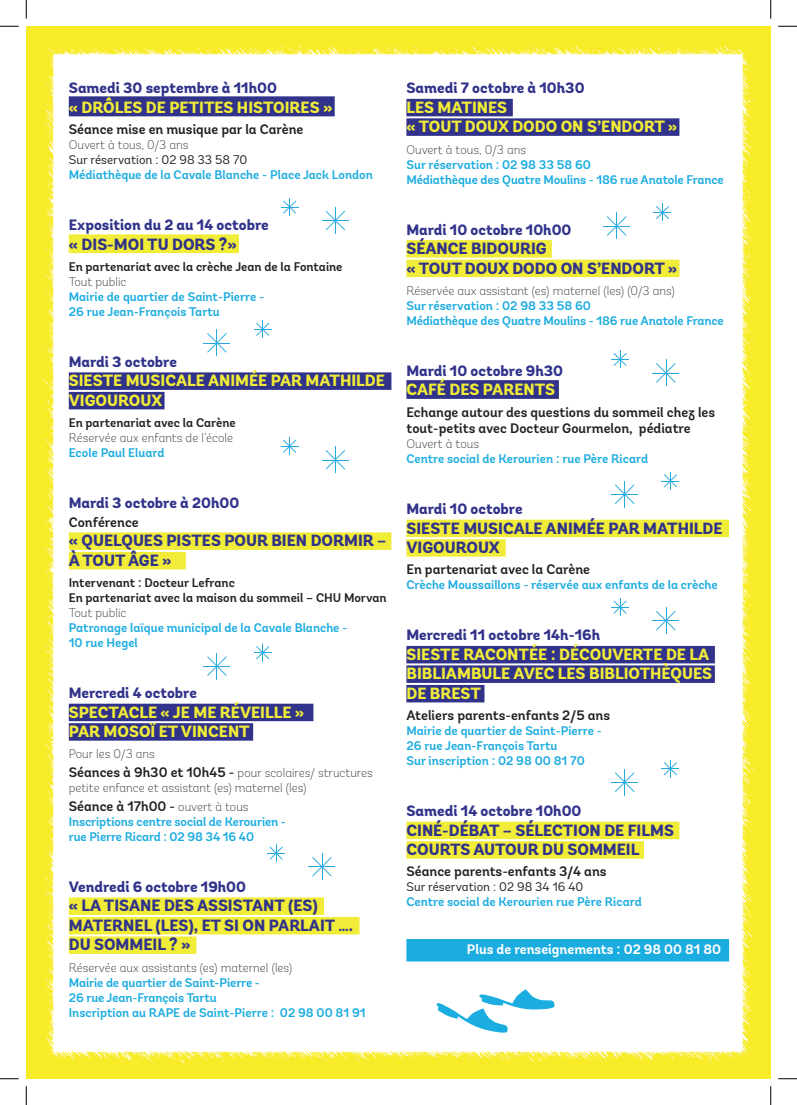
<style>
.page{position:relative;width:797px;height:1105px;background:#fff}
.page>*{position:absolute;margin:0;border:0;box-sizing:border-box;transform-origin:0 0}
.t1{font:800 16.25px "Andes";color:#31338b}
.t2{font:800 16.25px "Andes";color:#f1ec37}
.t3{font:800 15px "Andes";color:#31338b}
.t4{font:600 13.75px/16.5px "Andes";color:#231f20}
.t5{font:700 13.75px "Andes";color:#fff}
.t6{font:600 12.5px "Andes";color:#1bace0}
.t7{font:200 12.5px/15px "Andes";color:#231f20}
.t8{font:600 12.5px "Andes";color:#231f20}
.t9{font:12.5px "Andes";color:#231f20}
.s1{font-weight:600;font-size:13.75px}
.s2{font-weight:200;font-size:12.5px}
</style>
<div class="page">
<img style="left:26px;top:26px;width:744px;height:1053px">
<div style="left:69px;top:96px;width:266px;height:20px;background:#31338b"></div>
<div style="left:69px;top:234px;width:170px;height:19px;background:#f1ec37"></div>
<div style="left:69px;top:372px;width:322px;height:18px;background:#31338b"></div>
<div style="left:69px;top:392px;width:95px;height:17px;background:#31338b"></div>
<div style="left:69px;top:532px;width:322px;height:18px;background:#f1ec37"></div>
<div style="left:69px;top:552px;width:117px;height:17px;background:#f1ec37"></div>
<div style="left:69px;top:704px;width:244px;height:17px;background:#31338b"></div>
<div style="left:69px;top:723px;width:184px;height:18px;background:#31338b"></div>
<div style="left:69px;top:897px;width:255px;height:18px;background:#f1ec37"></div>
<div style="left:69px;top:917px;width:290px;height:17px;background:#f1ec37"></div>
<div style="left:69px;top:936px;width:127px;height:18px;background:#f1ec37"></div>
<div style="left:406px;top:99px;width:107px;height:17px;background:#31338b"></div>
<div style="left:406px;top:118px;width:273px;height:18px;background:#31338b"></div>
<div style="left:406px;top:240px;width:146px;height:18px;background:#f1ec37"></div>
<div style="left:406px;top:260px;width:273px;height:17px;background:#f1ec37"></div>
<div style="left:406px;top:380px;width:153px;height:19px;background:#31338b"></div>
<div style="left:406px;top:520px;width:323px;height:17px;background:#f1ec37"></div>
<div style="left:406px;top:539px;width:99px;height:18px;background:#f1ec37"></div>
<div style="left:406px;top:646px;width:309px;height:17px;background:#31338b"></div>
<div style="left:406px;top:665px;width:309px;height:18px;background:#31338b"></div>
<div style="left:406px;top:685px;width:78px;height:17px;background:#31338b"></div>
<div style="left:406px;top:822px;width:273px;height:17px;background:#f1ec37"></div>
<div style="left:406px;top:841px;width:238px;height:18px;background:#f1ec37"></div>
<div style="left:406px;top:939px;width:323px;height:22px;background:#1bace0"></div>
<svg style="left:436px;top:989px;width:119px;height:44px"></svg>
<svg style="left:322px;top:207px;width:27px;height:27px"></svg>
<svg style="left:652px;top:359px;width:27px;height:27px"></svg>
<svg style="left:652px;top:607px;width:27px;height:27px"></svg>
<svg style="left:322px;top:446px;width:27px;height:27px"></svg>
<svg style="left:308px;top:853px;width:27px;height:27px"></svg>
<svg style="left:203px;top:329px;width:27px;height:27px"></svg>
<svg style="left:603px;top:212px;width:27px;height:27px"></svg>
<svg style="left:611px;top:481px;width:27px;height:27px"></svg>
<svg style="left:611px;top:769px;width:27px;height:26px"></svg>
<svg style="left:203px;top:653px;width:27px;height:26px"></svg>
<svg style="left:281px;top:198px;width:17px;height:18px"></svg>
<svg style="left:611px;top:350px;width:18px;height:18px"></svg>
<svg style="left:611px;top:598px;width:18px;height:18px"></svg>
<svg style="left:281px;top:437px;width:17px;height:18px"></svg>
<svg style="left:267px;top:844px;width:18px;height:18px"></svg>
<svg style="left:254px;top:320px;width:17px;height:18px"></svg>
<svg style="left:653px;top:204px;width:18px;height:17px"></svg>
<svg style="left:661px;top:472px;width:18px;height:18px"></svg>
<svg style="left:661px;top:760px;width:18px;height:17px"></svg>
<svg style="left:254px;top:644px;width:17px;height:17px"></svg>
<svg style="left:0;top:25px;width:19px;height:2px"></svg>
<svg style="left:778px;top:25px;width:19px;height:2px"></svg>
<svg style="left:0;top:1078px;width:19px;height:1px"></svg>
<svg style="left:778px;top:1078px;width:19px;height:1px"></svg>
<svg style="left:25px;top:0;width:2px;height:19px"></svg>
<svg style="left:25px;top:1086px;width:2px;height:19px"></svg>
<svg style="left:770px;top:0;width:1px;height:19px"></svg>
<svg style="left:770px;top:1086px;width:1px;height:19px"></svg>
<p class="t3" style="left:69px;top:79px;width:210px">Samedi 30 septembre à 11h00</p>
<p class="t2" style="left:69px;top:97px;width:265px">« DRÔLES DE PETITES HISTOIRES »</p>
<p class="t4" style="left:69px;top:121px;width:236px">Séance mise en musique par la Carène</p>
<p class="t7" style="left:69px;top:137px;width:121px">Ouvert à tous, 0/3 ans</p>
<p class="t9" style="left:69px;top:152px;width:180px">Sur réservation : 02 98 33 58 70</p>
<p class="t6" style="left:69px;top:167px;width:305px">Médiathèque de la Cavale Blanche - Place Jack London</p>
<p class="t3" style="left:69px;top:215px;width:201px">Exposition du 2 au 14 octobre</p>
<p class="t1" style="left:69px;top:234px;width:169px">« DIS-MOI TU DORS ?»</p>
<p class="t8" style="left:69px;top:259px;width:275px">En partenariat avec la crèche Jean de la Fontaine</p>
<p class="t7" style="left:69px;top:274px;width:59px">Tout public</p>
<p class="t6" style="left:69px;top:289px;width:197px">Mairie de quartier de Saint-Pierre -</p>
<p class="t6" style="left:69px;top:304px;width:152px">26 rue Jean-François Tartu</p>
<p class="t3" style="left:69px;top:352px;width:110px">Mardi 3 octobre</p>
<p class="t2" style="left:69px;top:370px;width:318px">SIESTE MUSICALE ANIMÉE PAR MATHILDE</p>
<p class="t2" style="left:69px;top:390px;width:95px">VIGOUROUX</p>
<p class="t8" style="left:69px;top:415px;width:168px">En partenariat avec la Carène</p>
<p class="t7" style="left:69px;top:430px;width:166px">Réservée aux enfants de l’école</p>
<p class="t6" style="left:69px;top:445px;width:97px">Ecole Paul Eluard</p>
<p class="t3" style="left:69px;top:493px;width:172px">Mardi 3 octobre à 20h00</p>
<p class="t4" style="left:69px;top:514px;width:71px">Conférence</p>
<p class="t1" style="left:69px;top:530px;width:319px">« QUELQUES PISTES POUR BIEN DORMIR –</p>
<p class="t1" style="left:69px;top:550px;width:104px">À TOUT ÂGE »</p>
<p class="t8" style="left:69px;top:575px;width:168px">Intervenant : Docteur Lefranc</p>
<p class="t8" style="left:69px;top:590px;width:319px">En partenariat avec la maison du sommeil – CHU Morvan</p>
<p class="t7" style="left:69px;top:605px;width:59px">Tout public</p>
<p class="t6" style="left:69px;top:620px;width:280px">Patronage laïque municipal de la Cavale Blanche -</p>
<p class="t6" style="left:69px;top:635px;width:71px">10 rue Hegel</p>
<p class="t3" style="left:69px;top:683px;width:130px">Mercredi 4 octobre</p>
<p class="t2" style="left:69px;top:702px;width:237px">SPECTACLE « JE ME RÉVEILLE »</p>
<p class="t2" style="left:69px;top:721px;width:182px">PAR MOSOÏ ET VINCENT</p>
<p class="t7" style="left:69px;top:747px;width:88px">Pour les 0/3 ans</p>
<p class="t7" style="left:69px;top:765px;width:305px"><span class="s1">Séances à 9h30 et 10h45 -</span> pour scolaires/ structures petite enfance et assistant (es) maternel (les)</p>
<p class="t4" style="left:69px;top:798px;width:181px">Séance à 17h00 - <span class="s2">ouvert à tous</span></p>
<p class="t6" style="left:69px;top:814px;width:219px">Inscriptions centre social de Kerourien -</p>
<p class="t6" style="left:69px;top:829px;width:187px">rue Pierre Ricard : 02 98 34 16 40</p>
<p class="t3" style="left:69px;top:877px;width:179px">Vendredi 6 octobre 19h00</p>
<p class="t1" style="left:69px;top:895px;width:250px">« LA TISANE DES ASSISTANT (ES)</p>
<p class="t1" style="left:69px;top:915px;width:286px">MATERNEL (LES), ET SI ON PARLAIT ….</p>
<p class="t1" style="left:69px;top:934px;width:123px">DU SOMMEIL ? »</p>
<p class="t7" style="left:69px;top:960px;width:225px">Réservée aux assistants (es) maternel (les)</p>
<p class="t6" style="left:69px;top:975px;width:193px">Mairie de quartier de Saint-Pierre -</p>
<p class="t6" style="left:69px;top:990px;width:149px">26 rue Jean-François Tartu</p>
<p class="t6" style="left:69px;top:1005px;width:298px">Inscription au RAPE de Saint-Pierre : 02 98 00 81 91</p>
<p class="t3" style="left:406px;top:79px;width:180px">Samedi 7 octobre à 10h30</p>
<p class="t2" style="left:406px;top:97px;width:102px">LES MATINES</p>
<p class="t2" style="left:406px;top:116px;width:272px">« TOUT DOUX DODO ON S’ENDORT »</p>
<p class="t7" style="left:406px;top:142px;width:121px">Ouvert à tous, 0/3 ans</p>
<p class="t6" style="left:406px;top:157px;width:186px">Sur réservation : 02 98 33 58 60</p>
<p class="t6" style="left:406px;top:172px;width:319px">Médiathèque des Quatre Moulins - 186 rue Anatole France</p>
<p class="t3" style="left:406px;top:220px;width:167px">Mardi 10 octobre 10h00</p>
<p class="t1" style="left:406px;top:238px;width:142px">SÉANCE BIDOURIG</p>
<p class="t1" style="left:406px;top:258px;width:272px">« TOUT DOUX DODO ON S’ENDORT »</p>
<p class="t7" style="left:406px;top:283px;width:270px">Réservée aux assistant (es) maternel (les) (0/3 ans)</p>
<p class="t6" style="left:406px;top:298px;width:186px">Sur réservation : 02 98 33 58 60</p>
<p class="t6" style="left:406px;top:313px;width:319px">Médiathèque des Quatre Moulins - 186 rue Anatole France</p>
<p class="t3" style="left:406px;top:361px;width:158px">Mardi 10 octobre 9h30</p>
<p class="t2" style="left:406px;top:379px;width:150px">CAFÉ DES PARENTS</p>
<p class="t4" style="left:406px;top:404px;width:310px">Echange autour des questions du sommeil chez les tout-petits avec Docteur Gourmelon, pédiatre</p>
<p class="t7" style="left:406px;top:436px;width:74px">Ouvert à tous</p>
<p class="t6" style="left:406px;top:451px;width:243px">Centre social de Kerourien : rue Père Ricard</p>
<p class="t3" style="left:406px;top:499px;width:118px">Mardi 10 octobre</p>
<p class="t1" style="left:406px;top:518px;width:318px">SIESTE MUSICALE ANIMÉE PAR MATHILDE</p>
<p class="t1" style="left:406px;top:537px;width:95px">VIGOUROUX</p>
<p class="t4" style="left:406px;top:562px;width:185px">En partenariat avec la Carène</p>
<p class="t6" style="left:406px;top:577px;width:313px">Crèche Moussaillons - réservée aux enfants de la crèche</p>
<p class="t3" style="left:406px;top:626px;width:195px">Mercredi 11 octobre 14h-16h</p>
<p class="t2" style="left:406px;top:644px;width:304px">SIESTE RACONTÉE : DÉCOUVERTE DE LA</p>
<p class="t2" style="left:406px;top:663px;width:307px">BIBLIAMBULE AVEC LES BIBLIOTHÈQUES</p>
<p class="t2" style="left:406px;top:683px;width:76px">DE BREST</p>
<p class="t4" style="left:406px;top:707px;width:205px">Ateliers parents-enfants 2/5 ans</p>
<p class="t6" style="left:406px;top:723px;width:197px">Mairie de quartier de Saint-Pierre -</p>
<p class="t6" style="left:406px;top:738px;width:152px">26 rue Jean-François Tartu</p>
<p class="t6" style="left:406px;top:753px;width:180px">Sur inscription : 02 98 00 81 70</p>
<p class="t3" style="left:406px;top:801px;width:177px">Samedi 14 octobre 10h00</p>
<p class="t1" style="left:406px;top:820px;width:269px">CINÉ-DÉBAT – SÉLECTION DE FILMS</p>
<p class="t1" style="left:406px;top:839px;width:234px">COURTS AUTOUR DU SOMMEIL</p>
<p class="t4" style="left:406px;top:864px;width:202px">Séance parents-enfants 3/4 ans</p>
<p class="t9" style="left:406px;top:879px;width:178px">Sur réservation : 02 98 34 16 40</p>
<p class="t6" style="left:406px;top:894px;width:237px">Centre social de Kerourien rue Père Ricard</p>
<p class="t5" style="left:467px;top:941px;width:256px">Plus de renseignements : 02 98 00 81 80</p>
</div>
